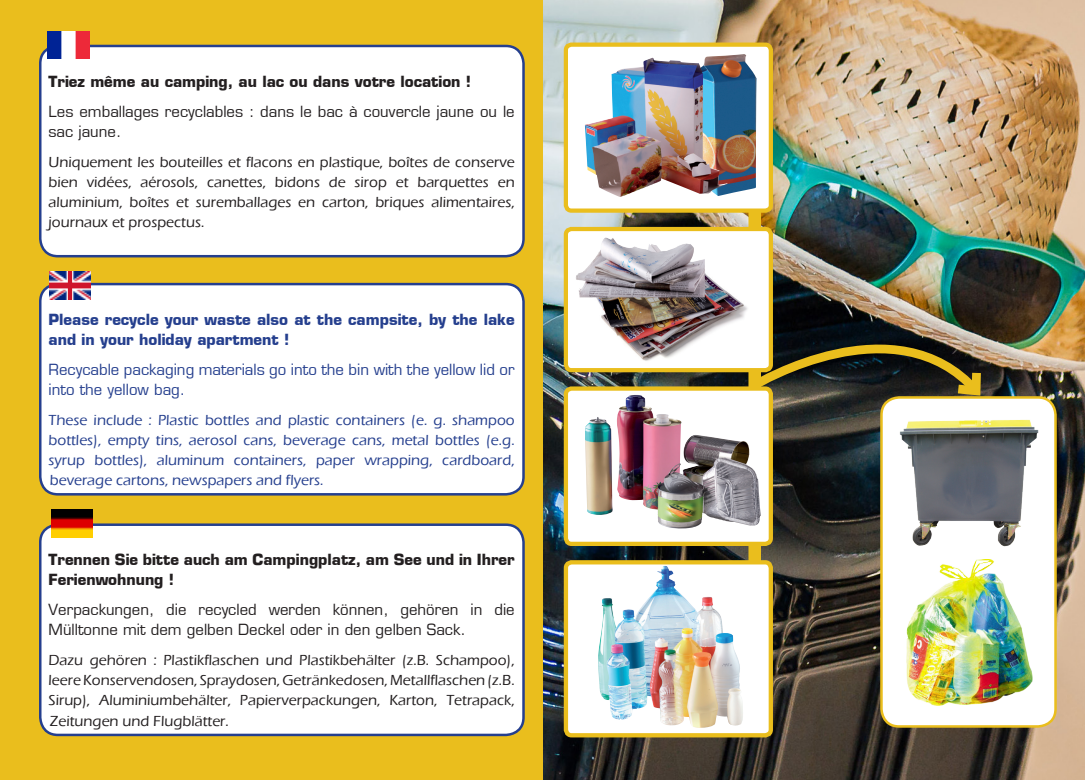
<style>
.page{position:relative;width:1085px;height:780px;background:#fff}
.page>*{position:absolute;margin:0;border:0;box-sizing:border-box;transform-origin:0 0}
.t1{font:500 15px/20px "Eras ITC";color:#231f20;text-align:justify}
.t2{font:500 15px/20px "Eras ITC";color:#253f8e;text-align:justify}
.t3{font:15px/20px "Eurostile";color:#231f20}
.t4{font:700 15px/20px "Eurostile";color:#231f20}
.t5{font:700 15px/20px "Eurostile";color:#253f8e}
.t6{font:15px/20px "Eurostile";color:#253f8e}
</style>
<div class="page">
<img style="left:542px;top:0;width:542px;height:780px">
<div style="left:0;top:0;width:542px;height:780px;background:#eabe1d"></div>
<div style="left:748px;top:204px;width:12px;height:373px;border:6px solid #eabe1d"></div>
<div style="left:565px;top:45px;width:205px;height:165px;background:#fff;border-radius:6px"></div>
<div style="left:563px;top:43px;width:209px;height:170px;border:4px solid #eabe1d;border-radius:6px"></div>
<img style="left:705px;top:54px;width:51px;height:140px">
<img style="left:585px;top:58px;width:142px;height:139px">
<div style="left:565px;top:229px;width:205px;height:141px;background:#fff;border-radius:6px"></div>
<div style="left:563px;top:227px;width:209px;height:145px;border:4px solid #eabe1d;border-radius:6px"></div>
<img style="left:585px;top:237px;width:162px;height:124px">
<img style="left:576px;top:238px;width:28px;height:50px">
<svg style="left:566px;top:388px;width:204px;height:156px"></svg>
<div style="left:563px;top:386px;width:209px;height:160px;border:4px solid #eabe1d;border-radius:6px"></div>
<img style="left:616px;top:395px;width:143px;height:134px">
<img style="left:566px;top:562px;width:204px;height:173px;border-radius:6px">
<div style="left:563px;top:560px;width:209px;height:177px;border:4px solid #eabe1d;border-radius:6px"></div>
<img style="left:598px;top:565px;width:66px;height:145px">
<div style="left:40px;top:524px;width:483px;height:210px;background:#fff;border-radius:18px"></div>
<div style="left:39px;top:523px;width:485px;height:213px;border:2px solid #253f8e;border-radius:18px"></div>
<img style="left:51px;top:509px;width:41px;height:28px">
<div style="left:40px;top:46px;width:483px;height:210px;background:#fff;border-radius:18px"></div>
<div style="left:39px;top:45px;width:485px;height:212px;border:2px solid #253f8e;border-radius:18px"></div>
<img style="left:48px;top:31px;width:41px;height:27px">
<div style="left:40px;top:284px;width:483px;height:210px;background:#fff;border-radius:18px"></div>
<div style="left:39px;top:283px;width:485px;height:212px;border:2px solid #253f8e;border-radius:18px"></div>
<img style="left:50px;top:271px;width:41px;height:28px">
<div style="left:881px;top:397px;width:174px;height:329px;background:#fff;border-radius:18px"></div>
<img style="left:900px;top:419px;width:139px;height:128px">
<div style="left:880px;top:396px;width:176px;height:331px;border:2px solid #eabe1d;border-radius:18px"></div>
<img style="left:906px;top:559px;width:126px;height:146px">
<img style="left:747px;top:300px;width:241px;height:103px">
<p class="t4" style="left:49px;top:71px;width:424px">Triez même au camping, au lac ou dans votre location !</p>
<p class="t3" style="left:49px;top:101px;width:467px">Les emballages recyclables : dans le bac à couvercle jaune ou le sac jaune.</p>
<p class="t1" style="left:49px;top:152px;width:467px">Uniquement les bouteilles et flacons en plastique, boîtes de conserve bien vidées, aérosols, canettes, bidons de sirop et barquettes en aluminium, boîtes et suremballages en carton, briques alimentaires, journaux et prospectus.</p>
<p class="t5" style="left:49px;top:309px;width:467px">Please recycle your waste also at the campsite, by the lake and in your holiday apartment !</p>
<p class="t6" style="left:49px;top:359px;width:467px">Recycable packaging materials go into the bin with the yellow lid or into the yellow bag.</p>
<p class="t2" style="left:49px;top:410px;width:467px">These include : Plastic bottles and plastic containers (e. g. shampoo bottles), empty tins, aerosol cans, beverage cans, metal bottles (e.g. syrup bottles), aluminum containers, paper wrapping, cardboard, beverage cartons, newspapers and flyers.</p>
<p class="t4" style="left:49px;top:550px;width:467px">Trennen Sie bitte auch am Campingplatz, am See und in Ihrer<br>Ferienwohnung !</p>
<p class="t3" style="left:49px;top:600px;width:467px">Verpackungen, die recycled werden können, gehören in die<br>Mülltonne mit dem gelben Deckel oder in den gelben Sack.</p>
<p class="t1" style="left:49px;top:650px;width:467px">Dazu gehören : Plastikflaschen und Plastikbehälter (z.B. Schampoo), leere Konservendosen, Spraydosen, Getränkedosen, Metallflaschen (z.B.<br>Sirup), Aluminiumbehälter, Papierverpackungen, Karton, Tetrapack, Zeitungen und Flugblätter.</p>
</div>
